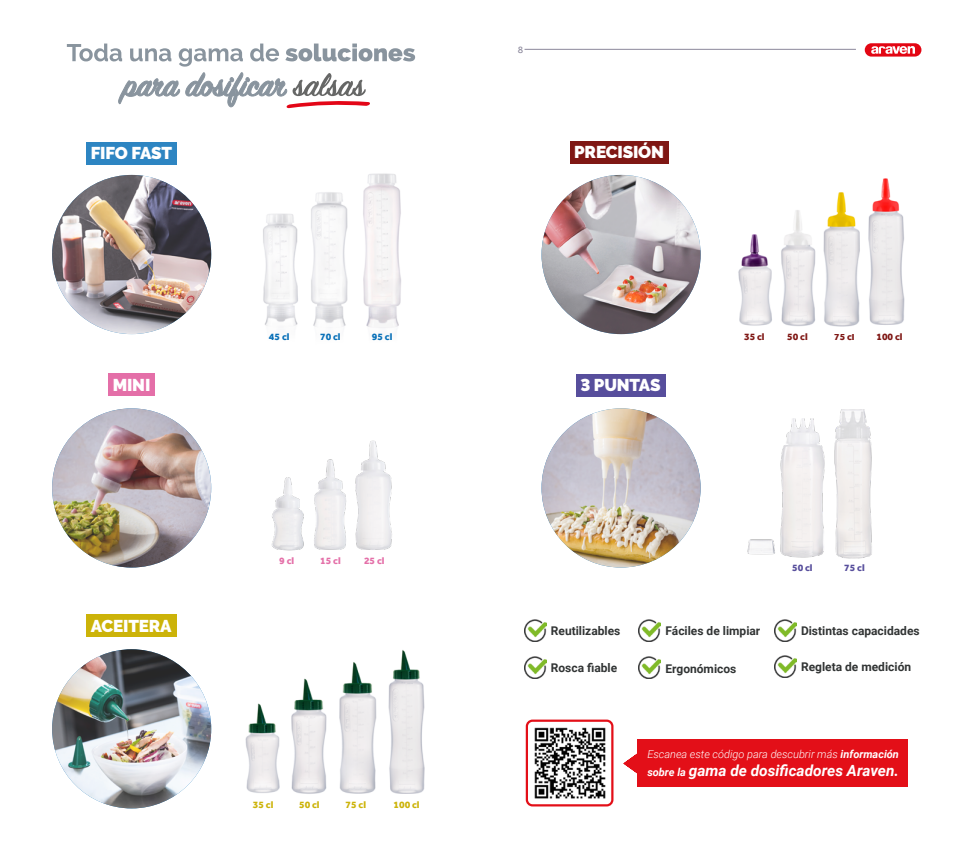
<style>
.page{position:relative;width:964px;height:851px;background:#fff}
.page>*{position:absolute;margin:0;border:0;box-sizing:border-box;transform-origin:0 0}
.t1{font:900 17.1px "Raleway";letter-spacing:-.01em;color:#fff}
.t2{font:italic 700 15.4px "Roboto";color:#fff}
.t3{font:700 12px "Roboto";color:#313434}
.t4{font:italic 300 11px "Roboto";color:#fff}
.t5{font:800 10px "Effra";color:#7f1714}
.t6{font:800 10px "Effra";color:#ccb309}
.t7{font:800 10px "Effra";color:#0870b8}
.t8{font:800 10px "Effra";color:#e46fa8}
.t9{font:800 10px "Effra";color:#574e9c}
.t10{font:10px "Effra";color:#8b889b}
.s1{font-weight:700}
.s2{font-size:11px}
</style>
<div class="page">
<svg style="left:865px;top:43px;width:56px;height:14px"></svg>
<hr style="left:524px;top:49px;width:332px;height:1px;background:#8b889b">
<img style="left:52px;top:175px;width:159px;height:159px;border-radius:80px">
<img style="left:541px;top:175px;width:159px;height:159px;border-radius:80px">
<img style="left:541px;top:408px;width:159px;height:159px;border-radius:80px">
<img style="left:52px;top:408px;width:159px;height:159px;border-radius:80px">
<img style="left:52px;top:649px;width:159px;height:159px;border-radius:80px">
<svg style="left:67px;top:44px;width:348px;height:65px"></svg>
<img style="left:263px;top:213px;width:35px;height:113px">
<img style="left:271px;top:459px;width:76px;height:92px">
<img style="left:355px;top:440px;width:37px;height:110px">
<img style="left:311px;top:192px;width:37px;height:135px">
<img style="left:363px;top:173px;width:38px;height:155px">
<div style="left:87px;top:142px;width:90px;height:22px;background:#2d85c2"></div>
<div style="left:87px;top:614px;width:90px;height:22px;background:#ccb309"></div>
<div style="left:108px;top:373px;width:47px;height:22px;background:#e46fa8"></div>
<img style="left:780px;top:418px;width:45px;height:140px">
<img style="left:747px;top:539px;width:28px;height:16px">
<img style="left:834px;top:409px;width:38px;height:150px">
<div style="left:570px;top:141px;width:99px;height:22px;background:#7f1714"></div>
<div style="left:576px;top:374px;width:90px;height:22px;background:#574e9c"></div>
<div style="left:526px;top:719px;width:87px;height:87px;border:2px solid #e30f18;border-radius:6px"></div>
<img style="left:534px;top:727px;width:72px;height:72px">
<div style="left:637px;top:739px;width:271px;height:48px;background:#e30f18"></div>
<svg style="left:623px;top:753px;width:14px;height:21px"></svg>
<img style="left:524px;top:620px;width:22px;height:21px">
<img style="left:524px;top:656px;width:22px;height:22px">
<img style="left:639px;top:620px;width:22px;height:21px">
<img style="left:639px;top:656px;width:22px;height:22px">
<img style="left:774px;top:620px;width:22px;height:21px">
<img style="left:774px;top:656px;width:22px;height:21px">
<img style="left:339px;top:662px;width:38px;height:132px">
<img style="left:245px;top:703px;width:35px;height:90px">
<img style="left:388px;top:650px;width:37px;height:144px">
<img style="left:291px;top:678px;width:36px;height:116px">
<img style="left:868px;top:178px;width:37px;height:147px">
<img style="left:823px;top:192px;width:37px;height:135px">
<img style="left:781px;top:210px;width:35px;height:116px">
<img style="left:738px;top:234px;width:34px;height:92px">
<h1 class="t1" style="left:91px;top:143px;width:83px">FIFO FAST</h1>
<h1 class="t1" style="left:113px;top:374px;width:39px">MINI</h1>
<h1 class="t1" style="left:91px;top:615px;width:82px">ACEITERA</h1>
<p class="t10" style="left:518px;top:43px;width:7px">8</p>
<h1 class="t1" style="left:574px;top:142px;width:91px">PRECISIÓN</h1>
<p class="t7" style="left:269px;top:330px;width:22px">45 cl</p>
<p class="t5" style="left:744px;top:331px;width:22px">35 cl</p>
<p class="t7" style="left:320px;top:330px;width:22px">70 cl</p>
<p class="t7" style="left:372px;top:330px;width:22px">95 cl</p>
<h1 class="t1" style="left:580px;top:375px;width:82px">3 PUNTAS</h1>
<p class="t5" style="left:787px;top:331px;width:22px">50 cl</p>
<p class="t5" style="left:834px;top:331px;width:22px">75 cl</p>
<p class="t5" style="left:876px;top:331px;width:28px">100 cl</p>
<p class="t8" style="left:279px;top:555px;width:16px">9 cl</p>
<p class="t8" style="left:320px;top:555px;width:22px">15 cl</p>
<p class="t8" style="left:364px;top:555px;width:22px">25 cl</p>
<p class="t3" style="left:551px;top:622px;width:71px">Reutilizables</p>
<p class="t3" style="left:551px;top:659px;width:68px">Rosca fiable</p>
<p class="t3" style="left:665px;top:622px;width:97px">Fáciles de limpiar</p>
<p class="t3" style="left:665px;top:660px;width:73px">Ergonómicos</p>
<p class="t9" style="left:792px;top:561px;width:22px">50 cl</p>
<p class="t9" style="left:844px;top:561px;width:22px">75 cl</p>
<p class="t3" style="left:801px;top:622px;width:120px">Distintas capacidades</p>
<p class="t3" style="left:801px;top:658px;width:112px">Regleta de medición</p>
<p class="t6" style="left:253px;top:798px;width:22px">35 cl</p>
<p class="t6" style="left:299px;top:798px;width:22px">50 cl</p>
<p class="t6" style="left:346px;top:798px;width:22px">75 cl</p>
<p class="t6" style="left:393px;top:798px;width:28px">100 cl</p>
<p class="t4" style="left:647px;top:746px;width:253px">Escanea este código para descubrir más <span class="s1">información</span></p>
<p class="t2" style="left:647px;top:760px;width:253px"><span class="s2">sobre la</span> gama de dosificadores Araven.</p>
</div>
